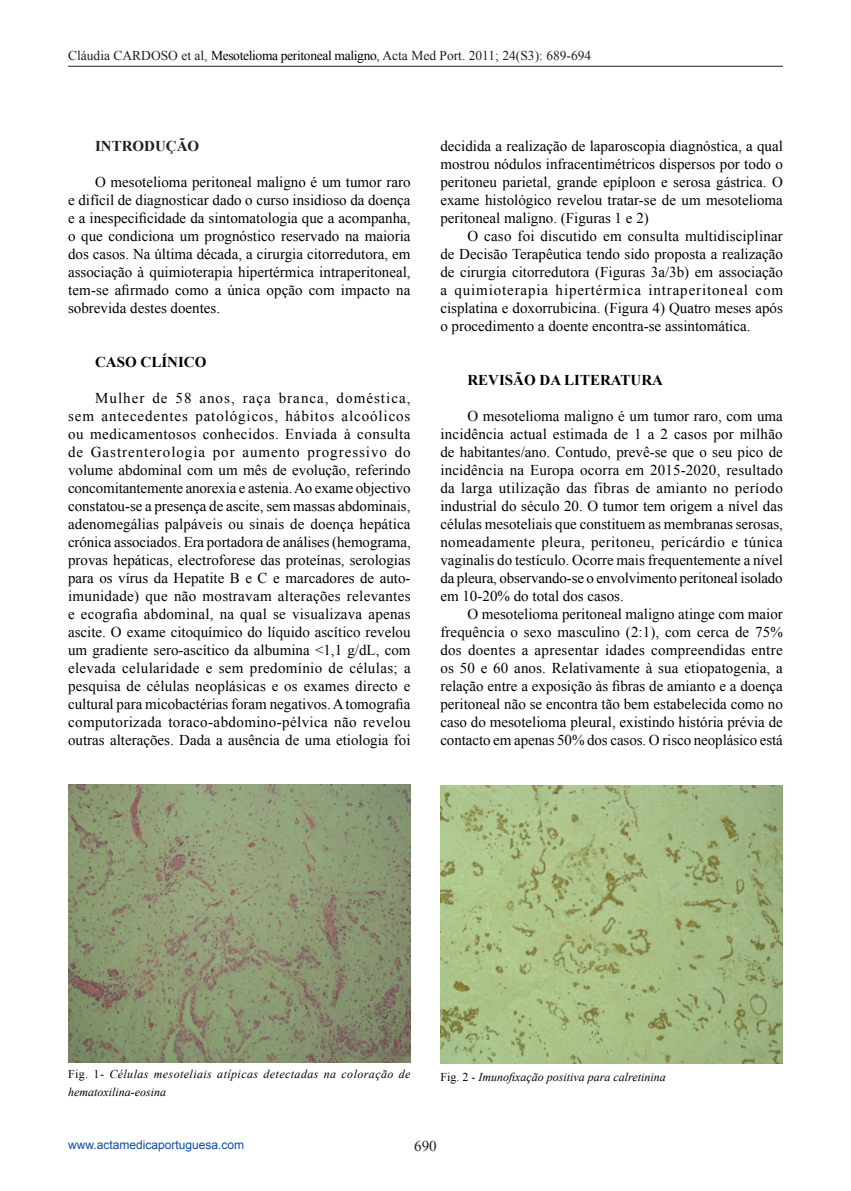
<style>
.page{position:relative;width:851px;height:1191px;background:#fff}
.page>*{position:absolute;margin:0;border:0;box-sizing:border-box;transform-origin:0 0}
.t1{font:15px/18px "Times New Roman";color:#000;text-align:justify}
.t2{font:700 15px "Times New Roman";color:#000}
.t3{font:700 15px "Times New Roman";color:#231f20}
.t4{font:15px "Times New Roman";color:#231f20}
.t5{font:13.5px "Times New Roman";color:#231f20}
.t6{font:italic 12px/18px "Times New Roman";letter-spacing:.035em;color:#000}
.t7{font:italic 12px "Times New Roman";color:#000}
.SUBTITULO{font:12px "Arial";color:#0d4da1}
.s1{color:#000}
.s2{font-style:normal}
</style>
<div class="page">
<hr style="left:68px;top:66px;width:714px;height:1px;background:#231f20">
<img style="left:68px;top:784px;width:342px;height:278px">
<img style="left:440px;top:785px;width:342px;height:278px">
<p class="t5" style="left:68px;top:47px;width:524px">Cláudia CARDOSO et al, <span class="s1">Mesotelioma peritoneal maligno</span>, Acta Med Port. 2011; 24(S3): 689-694</p>
<p class="t3" style="left:95px;top:135px;width:106px">INTRODUÇÃO</p>
<p class="t1" style="left:68px;top:172px;width:344px;text-indent:27px">O mesotelioma peritoneal maligno é um tumor raro e difícil de diagnosticar dado o curso insidioso da doença e a inespecificidade da sintomatologia que a acompanha, o que condiciona um prognóstico reservado na maioria dos casos. Na última década, a cirurgia citorredutora, em associação à quimioterapia hipertérmica intraperitoneal, tem-se afirmado como a única opção com impacto na sobrevida destes doentes.</p>
<p class="t2" style="left:95px;top:351px;width:113px">CASO CLÍNICO</p>
<p class="t1" style="left:68px;top:388px;width:344px;text-indent:27px">Mulher de 58 anos, raça branca, doméstica, sem antecedentes patológicos, hábitos alcoólicos ou medicamentosos conhecidos. Enviada à consulta de Gastrenterologia por aumento progressivo do volume abdominal com um mês de evolução, referindo concomitantemente anorexia e astenia. Ao exame objectivo constatou-se a presença de ascite, sem massas abdominais, adenomegálias palpáveis ou sinais de doença hepática crónica associados. Era portadora de análises (hemograma, provas hepáticas, electroforese das proteínas, serologias para os vírus da Hepatite B e C e marcadores de auto&shy;imunidade) que não mostravam alterações relevantes e ecografia abdominal, na qual se visualizava apenas ascite. O exame citoquímico do líquido ascítico revelou um gradiente sero-ascítico da albumina &lt;1,1 g/dL, com elevada celularidade e sem predomínio de células; a pesquisa de células neoplásicas e os exames directo e cultural para micobactérias foram negativos. A tomografia computorizada toraco-abdomino-pélvica não revelou outras alterações. Dada a ausência de uma etiologia foi</p>
<p class="t1" style="left:440px;top:136px;width:344px">decidida a realização de laparoscopia diagnóstica, a qual mostrou nódulos infracentimétricos dispersos por todo o peritoneu parietal, grande epíploon e serosa gástrica. O exame histológico revelou tratar-se de um mesotelioma peritoneal maligno. (Figuras 1 e 2)</p>
<p class="t1" style="left:440px;top:226px;width:344px;text-indent:27px">O caso foi discutido em consulta multidisciplinar de Decisão Terapêutica tendo sido proposta a realização de cirurgia citorredutora (Figuras 3a/3b) em associação a quimioterapia hipertérmica intraperitoneal com cisplatina e doxorrubicina. (Figura 4) Quatro meses após o procedimento a doente encontra-se assintomática.</p>
<p class="t2" style="left:467px;top:369px;width:197px">REVISÃO DA LITERATURA</p>
<p class="t1" style="left:440px;top:406px;width:344px;text-indent:27px">O mesotelioma maligno é um tumor raro, com uma incidência actual estimada de 1 a 2 casos por milhão de habitantes/ano. Contudo, prevê-se que o seu pico de incidência na Europa ocorra em 2015-2020, resultado da larga utilização das fibras de amianto no período industrial do século 20. O tumor tem origem a nível das células mesoteliais que constituem as membranas serosas, nomeadamente pleura, peritoneu, pericárdio e túnica vaginalis do testículo. Ocorre mais frequentemente a nível da pleura, observando-se o envolvimento peritoneal isolado em 10-20% do total dos casos.</p>
<p class="t1" style="left:440px;top:604px;width:344px;text-indent:27px">O mesotelioma peritoneal maligno atinge com maior frequência o sexo masculino (2:1), com cerca de 75% dos doentes a apresentar idades compreendidas entre os 50 e 60 anos. Relativamente à sua etiopatogenia, a relação entre a exposição às fibras de amianto e a doença peritoneal não se encontra tão bem estabelecida como no caso do mesotelioma pleural, existindo história prévia de contacto em apenas 50% dos casos. O risco neoplásico está</p>
<p class="t6" style="left:68px;top:1064px;width:344px"><span class="s2">Fig. 1-</span> Células mesoteliais atípicas detectadas na coloração de hematoxilina-eosina</p>
<p class="t7" style="left:440px;top:1068px;width:227px"><span class="s2">Fig. 2 -</span> Imunofixação positiva para calretinina</p>
<p class="SUBTITULO" style="left:68px;top:1136px;width:178px">www.actamedicaportuguesa.com</p>
<p class="t4" style="left:414px;top:1136px;width:24px">690</p>
</div>
